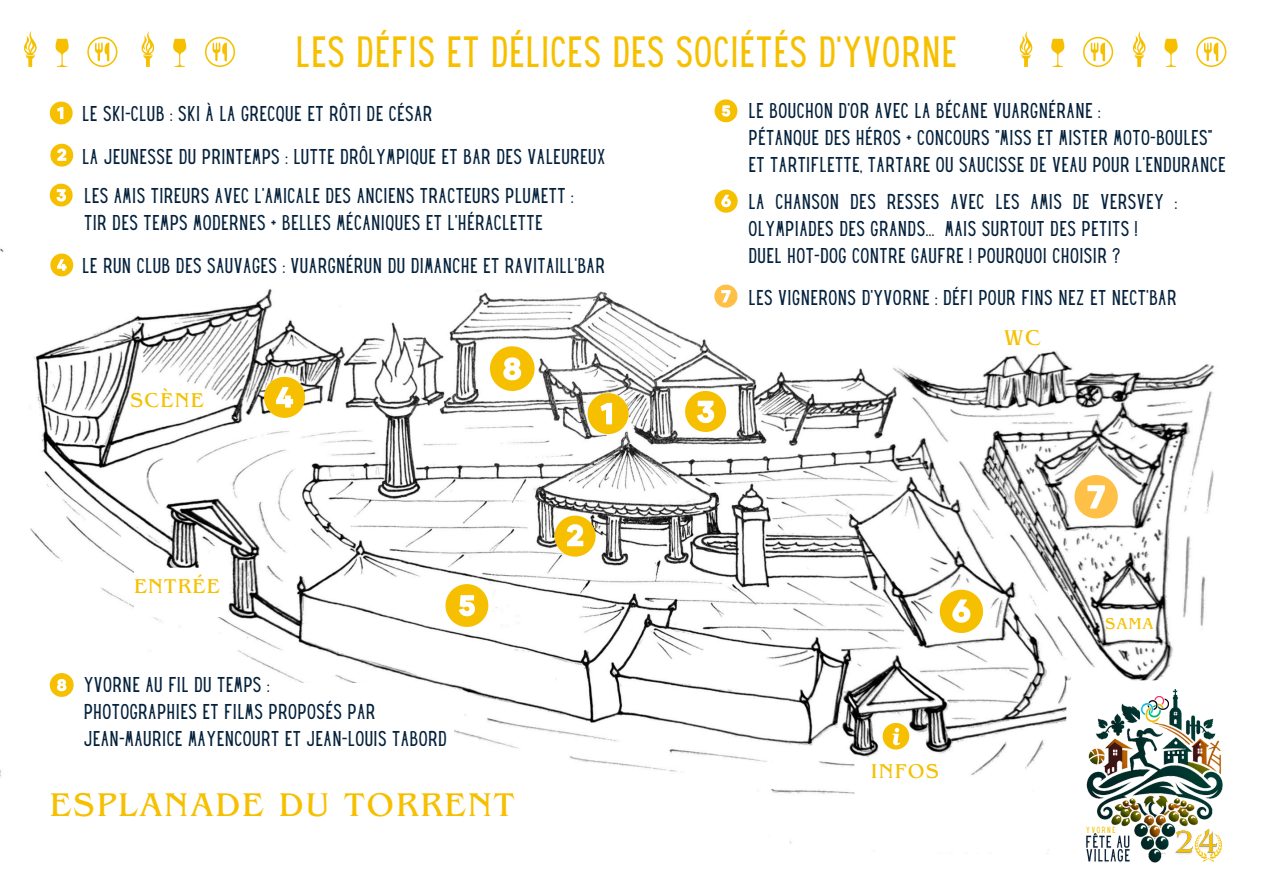
<style>
.page{position:relative;width:1263px;height:893px;background:#fff}
.page>*{position:absolute;margin:0;border:0;box-sizing:border-box;transform-origin:0 0}
.t1{font:38.25px "Hey Gotcha";letter-spacing:.06em;color:#f6c000}
.t2{font:34.5px "Benguiat Pro ITC";letter-spacing:.06em;color:#f6c000}
.t3{font:22.5px "Benguiat Pro ITC";color:#f6c000}
.t4{font:21px "Benguiat Pro ITC";letter-spacing:.06em;color:#f6c000}
.t5{font:18.75px/27px "Hey Gotcha";letter-spacing:.06em;color:#04213c}
.t6{font:16.5px "Benguiat Pro ITC";color:#f6c000}
.t7{font:7.8px "Hey Gotcha";letter-spacing:.215em;color:#f6c000}
</style>
<div class="page">
<img style="left:0;top:248px;width:1215px;height:606px">
<svg style="left:50px;top:102px;width:23px;height:22px"></svg>
<svg style="left:50px;top:144px;width:23px;height:23px"></svg>
<svg style="left:50px;top:184px;width:23px;height:22px"></svg>
<svg style="left:50px;top:253px;width:23px;height:23px"></svg>
<svg style="left:714px;top:99px;width:23px;height:23px"></svg>
<svg style="left:714px;top:190px;width:24px;height:23px"></svg>
<svg style="left:714px;top:285px;width:23px;height:23px"></svg>
<svg style="left:24px;top:31px;width:12px;height:36px"></svg>
<svg style="left:87px;top:37px;width:30px;height:30px"></svg>
<svg style="left:56px;top:39px;width:13px;height:28px"></svg>
<svg style="left:141px;top:31px;width:13px;height:36px"></svg>
<svg style="left:205px;top:37px;width:30px;height:30px"></svg>
<svg style="left:173px;top:39px;width:13px;height:28px"></svg>
<svg style="left:587px;top:393px;width:41px;height:41px"></svg>
<svg style="left:555px;top:515px;width:41px;height:41px"></svg>
<svg style="left:685px;top:391px;width:41px;height:41px"></svg>
<svg style="left:264px;top:377px;width:41px;height:41px"></svg>
<svg style="left:445px;top:584px;width:43px;height:43px"></svg>
<svg style="left:940px;top:590px;width:43px;height:43px"></svg>
<svg style="left:1074px;top:475px;width:44px;height:43px"></svg>
<svg style="left:490px;top:346px;width:44px;height:45px"></svg>
<svg style="left:883px;top:723px;width:26px;height:26px"></svg>
<svg style="left:1019px;top:31px;width:13px;height:36px"></svg>
<svg style="left:1083px;top:37px;width:30px;height:30px"></svg>
<svg style="left:1051px;top:39px;width:13px;height:28px"></svg>
<svg style="left:1133px;top:31px;width:12px;height:36px"></svg>
<svg style="left:1196px;top:37px;width:30px;height:30px"></svg>
<svg style="left:1164px;top:39px;width:13px;height:28px"></svg>
<img style="left:1085px;top:810px;width:138px;height:53px">
<svg style="left:1066px;top:680px;width:157px;height:130px"></svg>
<img style="left:1171px;top:825px;width:50px;height:37px">
<svg style="left:1194px;top:833px;width:28px;height:29px"></svg>
<img style="left:1084px;top:831px;width:48px;height:16px">
<img style="left:1084px;top:847px;width:48px;height:16px">
<svg style="left:134px;top:568px;width:90px;height:49px"></svg>
<svg style="left:854px;top:763px;width:101px;height:55px"></svg>
<svg style="left:0;top:673px;width:454px;height:99px"></svg>
<svg style="left:28px;top:776px;width:726px;height:78px"></svg>
<p class="t1" style="left:296px;top:37px;width:662px">LES DÉFIS ET DÉLICES DES SOCIÉTÉS D'YVORNE</p>
<p class="t5" style="left:83px;top:102px;width:351px">LE SKI-CLUB : SKI À LA GRECQUE ET RÔTI DE CÉSAR</p>
<p class="t5" style="left:83px;top:145px;width:524px">LA JEUNESSE DU PRINTEMPS : LUTTE DRÔLYMPIQUE ET BAR DES VALEUREUX</p>
<p class="t5" style="left:84px;top:184px;width:490px">LES AMIS TIREURS AVEC L’AMICALE DES ANCIENS TRACTEURS PLUMETT :<br>TIR DES TEMPS MODERNES + BELLES MÉCANIQUES ET L’HÉRACLETTE</p>
<p class="t5" style="left:83px;top:253px;width:523px">LE RUN CLUB DES SAUVAGES : VUARGNÉRUN DU DIMANCHE ET RAVITAILL’BAR</p>
<p class="t4" style="left:130px;top:393px;width:75px">SCÈNE</p>
<p class="t4" style="left:134px;top:579px;width:87px">ENTRÉE</p>
<p class="t5" style="left:84px;top:673px;width:364px">YVORNE AU FIL DU TEMPS :<br>PHOTOGRAPHIES ET FILMS PROPOSÉS PAR<br>JEAN-MAURICE MAYENCOURT ET JEAN-LOUIS TABORD</p>
<p class="t2" style="left:50px;top:792px;width:466px">ESPLANADE DU TORRENT</p>
<p class="t5" style="left:749px;top:99px;width:478px">LE BOUCHON D’OR AVEC LA BÉCANE VUARGNÉRANE :<br>PÉTANQUE DES HÉROS + CONCOURS “MISS ET MISTER MOTO-BOULES”<br>ET TARTIFLETTE, TARTARE OU SAUCISSE DE VEAU POUR L’ENDURANCE</p>
<p class="t5" style="left:749px;top:190px;width:430px">LA CHANSON DES RESSES AVEC LES AMIS DE VERSVEY :<br>OLYMPIADES DES GRANDS... MAIS SURTOUT DES PETITS !<br>DUEL HOT-DOG CONTRE GAUFRE ! POURQUOI CHOISIR ?</p>
<p class="t5" style="left:749px;top:285px;width:429px">LES VIGNERONS D’YVORNE : DÉFI POUR FINS NEZ ET NECT’BAR</p>
<p class="t3" style="left:1004px;top:330px;width:39px">WC</p>
<p class="t4" style="left:871px;top:764px;width:70px">INFOS</p>
<p class="t6" style="left:1105px;top:618px;width:50px">SAMA</p>
<p class="t7" style="left:1086px;top:827px;width:31px">YVORNE</p>
</div>
